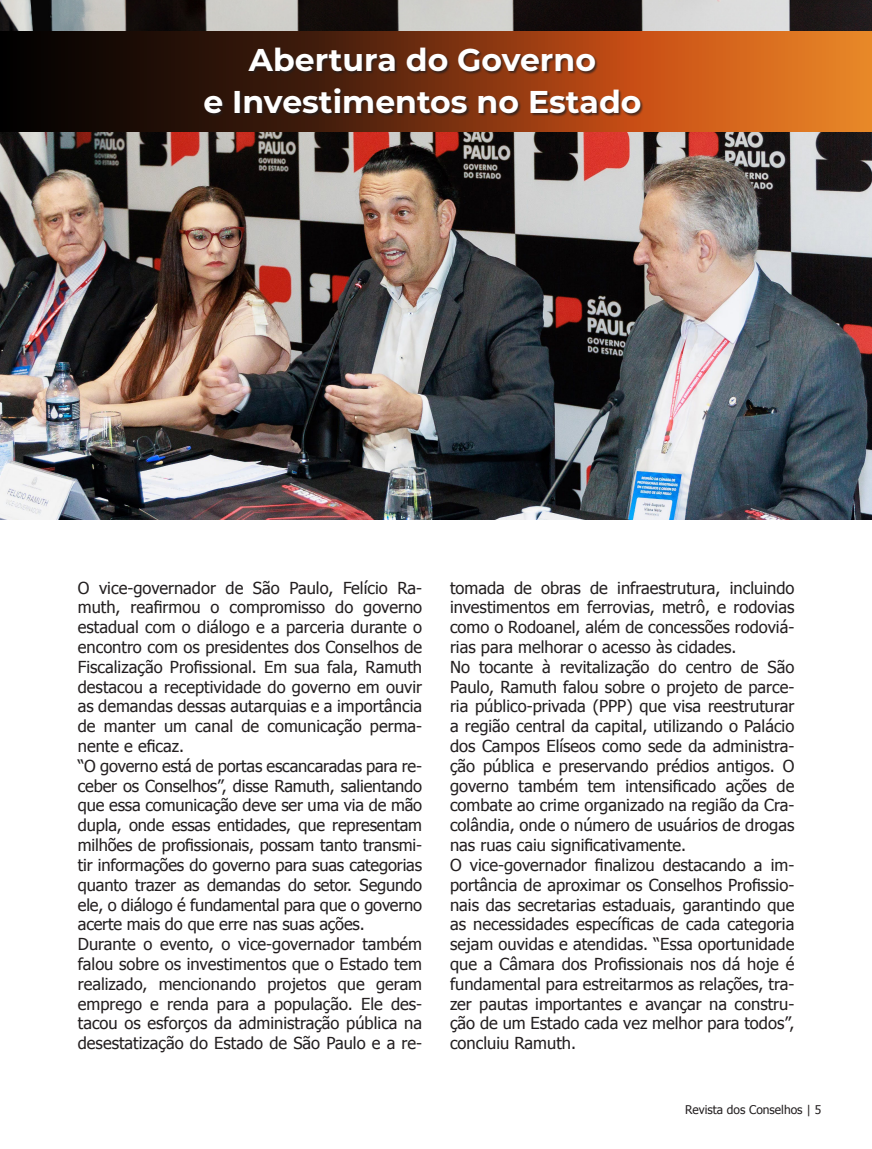
<style>
.page{position:relative;width:872px;height:1149px;background:#fff}
.page>*{position:absolute;margin:0;border:0;box-sizing:border-box;transform-origin:0 0}
.t1{font:700 31.5px "Montserrat";color:#fff}
.t2{font:16.5px/19.8px "Tahoma";color:#231f20;text-align:justify}
.t3{font:12px "Tahoma";color:#231f20}
</style>
<div class="page">
<img style="left:1px;top:0;width:871px;height:519px">
<svg style="left:0;top:32px;width:872px;height:100px;background:#793911"></svg>
<div style="left:205px;top:48px;width:439px;height:69px;background:#231f20;opacity:.75"></div>
<p class="t1" style="left:249px;top:37px;width:348px">Abertura do Governo</p>
<p class="t1" style="left:203px;top:79px;width:440px">e Investimentos no Estado</p>
<p class="t2" style="left:78px;top:576px;width:346px">O vice-governador de São Paulo, Felício Ra&shy;muth, reafirmou o compromisso do governo estadual com o diálogo e a parceria durante o encontro com os presidentes dos Conselhos de Fiscalização Profissional. Em sua fala, Ramuth destacou a receptividade do governo em ouvir as demandas dessas autarquias e a importância de manter um canal de comunicação perma&shy;nente e eficaz.</p>
<p class="t2" style="left:78px;top:755px;width:346px">“O governo está de portas escancaradas para re&shy;ceber os Conselhos”, disse Ramuth, salientando que essa comunicação deve ser uma via de mão dupla, onde essas entidades, que representam milhões de profissionais, possam tanto transmi&shy;tir informações do governo para suas categorias quanto trazer as demandas do setor. Segundo ele, o diálogo é fundamental para que o governo acerte mais do que erre nas suas ações.</p>
<p class="t2" style="left:78px;top:933px;width:346px">Durante o evento, o vice-governador também falou sobre os investimentos que o Estado tem realizado, mencionando projetos que geram emprego e renda para a população. Ele des&shy;tacou os esforços da administração pública na desestatização do Estado de São Paulo e a re-</p>
<p class="t2" style="left:450px;top:576px;width:346px">tomada de obras de infraestrutura, incluindo investimentos em ferrovias, metrô, e rodovias como o Rodoanel, além de concessões rodoviá&shy;rias para melhorar o acesso às cidades.</p>
<p class="t2" style="left:450px;top:656px;width:346px">No tocante à revitalização do centro de São Paulo, Ramuth falou sobre o projeto de parce&shy;ria público-privada (PPP) que visa reestruturar a região central da capital, utilizando o Palácio dos Campos Elíseos como sede da administra&shy;ção pública e preservando prédios antigos. O governo também tem intensificado ações de combate ao crime organizado na região da Cra&shy;colândia, onde o número de usuários de drogas nas ruas caiu significativamente.</p>
<p class="t2" style="left:450px;top:854px;width:346px">O vice-governador finalizou destacando a im&shy;portância de aproximar os Conselhos Profissio&shy;nais das secretarias estaduais, garantindo que as necessidades específicas de cada categoria sejam ouvidas e atendidas. “Essa oportunidade que a Câmara dos Profissionais nos dá hoje é fundamental para estreitarmos as relações, tra&shy;zer pautas importantes e avançar na constru&shy;ção de um Estado cada vez melhor para todos”, concluiu Ramuth.</p>
<p class="t3" style="left:685px;top:1101px;width:137px">Revista dos Conselhos | 5</p>
</div>
